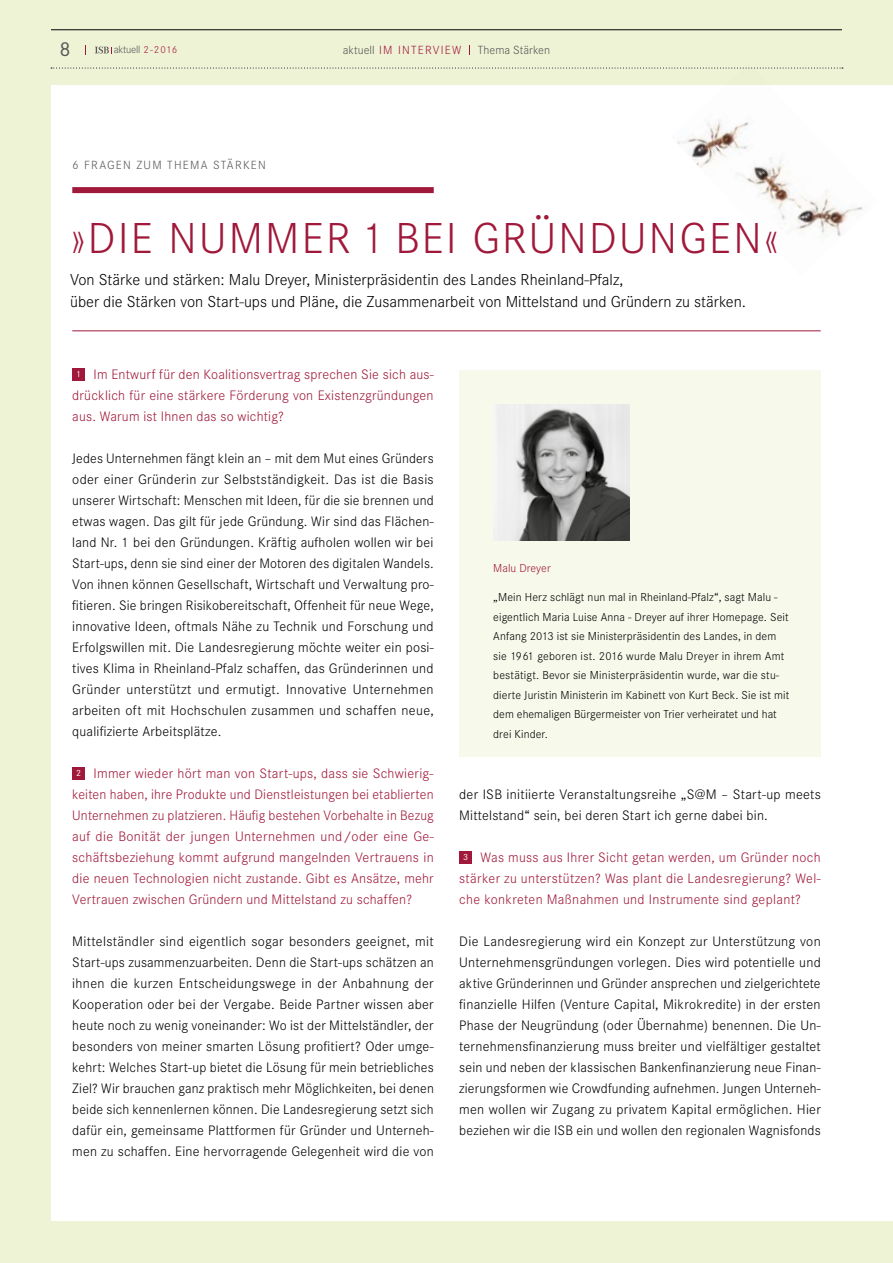
<style>
.page{position:relative;width:893px;height:1263px;background:#eff3d6}
.page>*{position:absolute;margin:0;border:0;box-sizing:border-box;transform-origin:0 0}
.t1{font:300 45px "Corporate S";letter-spacing:.05em;color:#a0183a}
.t2{font:21px "Corporate S";color:#575756}
.t3{font:300 16.5px/22.5px "Corporate S";color:#000}
.t4{font:300 14.25px/21px "Corporate S";letter-spacing:.015em;color:#000;text-align:justify}
.t5{font:300 14.25px/21px "Corporate S";letter-spacing:.015em;color:#a0183a;text-align:justify}
.t6{font:300 12.3px "Corporate S";letter-spacing:.1em;color:#575756}
.t7{font:300 12.3px "Corporate S";letter-spacing:.1em;color:#a0183a}
.t8{font:300 12.3px "Corporate S";color:#575756}
.t9{font:300 12px/19.5px "Corporate S";letter-spacing:.01em;color:#000}
.t10{font:300 12px "Corporate S";color:#a0183a}
.t11{font:300 10.95px "Corporate S";color:#575756}
.t12{font:9.3px "Corporate S";color:#fff}
.s1{font-size:10.5px;color:#a0183a}
.s2{color:#575756}
</style>
<div class="page">
<div style="left:51px;top:85px;width:842px;height:1135px;background:#fff"></div>
<hr style="left:51px;top:29px;width:791px;height:1px;background:#000">
<div style="left:72px;top:368px;width:13px;height:13px;background:#a0183a"></div>
<div style="left:72px;top:767px;width:13px;height:13px;background:#a0183a"></div>
<hr style="left:72px;top:330px;width:749px;height:1px;background:#a0183a">
<svg style="left:95px;top:47px;width:17px;height:6px"></svg>
<svg style="left:51px;top:68px;width:619px;height:1px"></svg>
<div style="left:72px;top:187px;width:362px;height:6px;background:#a0183a"></div>
<div style="left:459px;top:370px;width:362px;height:387px;background:#f7f9eb"></div>
<img style="left:493px;top:404px;width:136px;height:136px">
<div style="left:459px;top:851px;width:13px;height:13px;background:#a0183a"></div>
<img style="left:671px;top:67px;width:192px;height:170px">
<h2 class="t2" style="left:60px;top:37px;width:13px">8</h2>
<p class="t11" style="left:114px;top:43px;width:65px">aktuell <span class="s1">2-2016</span></p>
<p class="t6" style="left:72px;top:158px;width:195px">6 fragen ZUM THEMA STÄRKEN</p>
<p class="t7" style="left:343px;top:43px;width:116px"><span class="s2">aktuell</span> im interview</p>
<p class="t8" style="left:478px;top:43px;width:74px">Thema Stärken</p>
<h1 class="t1" style="left:70px;top:213px;width:161px">»die Numm</h1>
<h1 class="t1" style="left:302px;top:213px;width:346px">er 1 bei Grün dung</h1>
<h1 class="t1" style="left:709px;top:213px;width:72px">en«</h1>
<p class="t3" style="left:70px;top:268px;width:677px">Von Stärke und stärken: Malu Dreyer, Ministerpräsidentin des Landes Rheinland-Pfalz,<br>über die Stärken von Start-ups und Pläne, die Zusammenarbeit von Mittelstand und Gründern zu stärken.</p>
<p class="t5" style="left:72px;top:364px;width:363px">I m Entwurf für den Koalitionsvertrag sprechen Sie sich aus&shy;drücklich für eine stärkere Förderung von Existenzgründungen aus. Warum ist I hnen das so wichtig?</p>
<p class="t4" style="left:72px;top:448px;width:363px">Jedes Unternehmen fängt klein an – mit dem Mut eines Gründers oder einer Gründerin zur Selbstständigkeit. Das ist die Basis unserer Wirtschaft: Menschen mit Ideen, für die sie brennen und etwas wagen. Das gilt für jede Gründung. Wir sind das Flächen&shy;land Nr. 1 bei den Gründungen. Kräftig aufholen wollen wir bei Start-ups, denn sie sind einer der Motoren des digitalen Wandels.<br>Von ihnen können Gesellschaft, Wirtschaft und Verwaltung pro&shy;fitieren. Sie bringen Risikobereitschaft, Offenheit für neue Wege, innovative Ideen, oftmals Nähe zu Technik und Forschung und Erfolgswillen mit. Die Landesregierung möchte weiter ein posi&shy;tives Klima in Rheinland-Pfalz schaffen, das Gründerinnen und Gründer unterstützt und ermutigt. I nnovative Unternehmen arbeiten oft mit Hochschulen zusammen und schaffen neue, qualifizierte Arbeitsplätze.</p>
<p class="t5" style="left:72px;top:763px;width:363px">I mmer wieder hört man von Start-ups, dass sie Schwierig&shy;keiten haben, ihre Produkte und Dienstleistungen bei etablierten Unternehmen zu platzieren. Häufig bestehen Vorbehalte in Bezug auf die Bonität der jungen Unternehmen und/oder eine Ge&shy;schäftsbeziehung kommt aufgrund mangelnden Vertrauens in die neuen Technologien nicht zustande. Gibt es Ansätze, mehr Vertrauen zwischen Gründern und Mittelstand zu schaffen?</p>
<p class="t4" style="left:72px;top:931px;width:363px">Mittelständler sind eigentlich sogar besonders geeignet, mit Start-ups zusammenzuarbeiten. Denn die Start-ups schätzen an ihnen die kurzen Entscheidungswege in der Anbahnung der Kooperation oder bei der Vergabe. Beide Partner wissen aber heute noch zu wenig voneinander: Wo ist der Mittelständler, der besonders von meiner smarten Lösung profitiert? Oder umge&shy;kehrt: Welches Start-up bietet die Lösung für mein betriebliches Ziel? Wir brauchen ganz praktisch mehr Möglichkeiten, bei denen beide sich kennenlernen können. Die Landesregierung setzt sich dafür ein, gemeinsame Plattformen für Gründer und Unterneh&shy;men zu schaffen. Eine hervorragende Gelegenheit wird die von</p>
<p class="t12" style="left:76px;top:369px;width:6px">1</p>
<p class="t12" style="left:76px;top:768px;width:6px">2</p>
<p class="t10" style="left:493px;top:562px;width:59px">Malu Dreyer</p>
<p class="t9" style="left:493px;top:587px;width:298px">„Mein Herz schlägt nun mal in Rheinland-Pfalz“, sagt Malu - eigentlich Maria Luise Anna - Dreyer auf ihrer Homepage. Seit Anfang 2013 ist sie Ministerpräsidentin des Landes, in dem sie 1961 geboren ist. 2016 wurde Malu Dreyer in ihrem Amt bestätigt. Bevor sie Ministerpräsidentin wurde, war die stu&shy;dierte Juristin Ministerin im Kabinett von Kurt Beck. Sie ist mit dem ehemaligen Bürgermeister von Trier verheiratet und hat drei Kinder.</p>
<p class="t4" style="left:459px;top:784px;width:363px">der I SB initiierte Veranstaltungsreihe „S@M – Start-up meets<br>Mittelstand“ sein, bei deren Start ich gerne dabei bin.</p>
<p class="t5" style="left:459px;top:847px;width:363px;text-indent:21px">Was muss aus I hrer Sicht getan werden, um Gründer noch stärker zu unterstützen? Was plant die Landesregierung? Wel&shy;che konkreten Maßnahmen und I nstrumente sind geplant?</p>
<p class="t4" style="left:459px;top:931px;width:363px">Die Landesregierung wird ein Konzept zur Unterstützung von Unternehmensgründungen vorlegen. Dies wird potentielle und aktive Gründerinnen und Gründer ansprechen und zielgerichtete finanzielle Hilfen (Venture Capital, Mikrokredite) in der ersten Phase der Neugründung (oder Übernahme) benennen. Die Un&shy;ternehmensfinanzierung muss breiter und vielfältiger gestaltet sein und neben der klassischen Bankenfinanzierung neue Finan&shy;zierungsformen wie Crowdfunding aufnehmen. Jungen Unterneh&shy;men wollen wir Zugang zu privatem Kapital ermöglichen. Hier beziehen wir die I SB ein und wollen den regionalen Wagnisfonds</p>
<p class="t12" style="left:463px;top:852px;width:6px">3</p>
</div>
